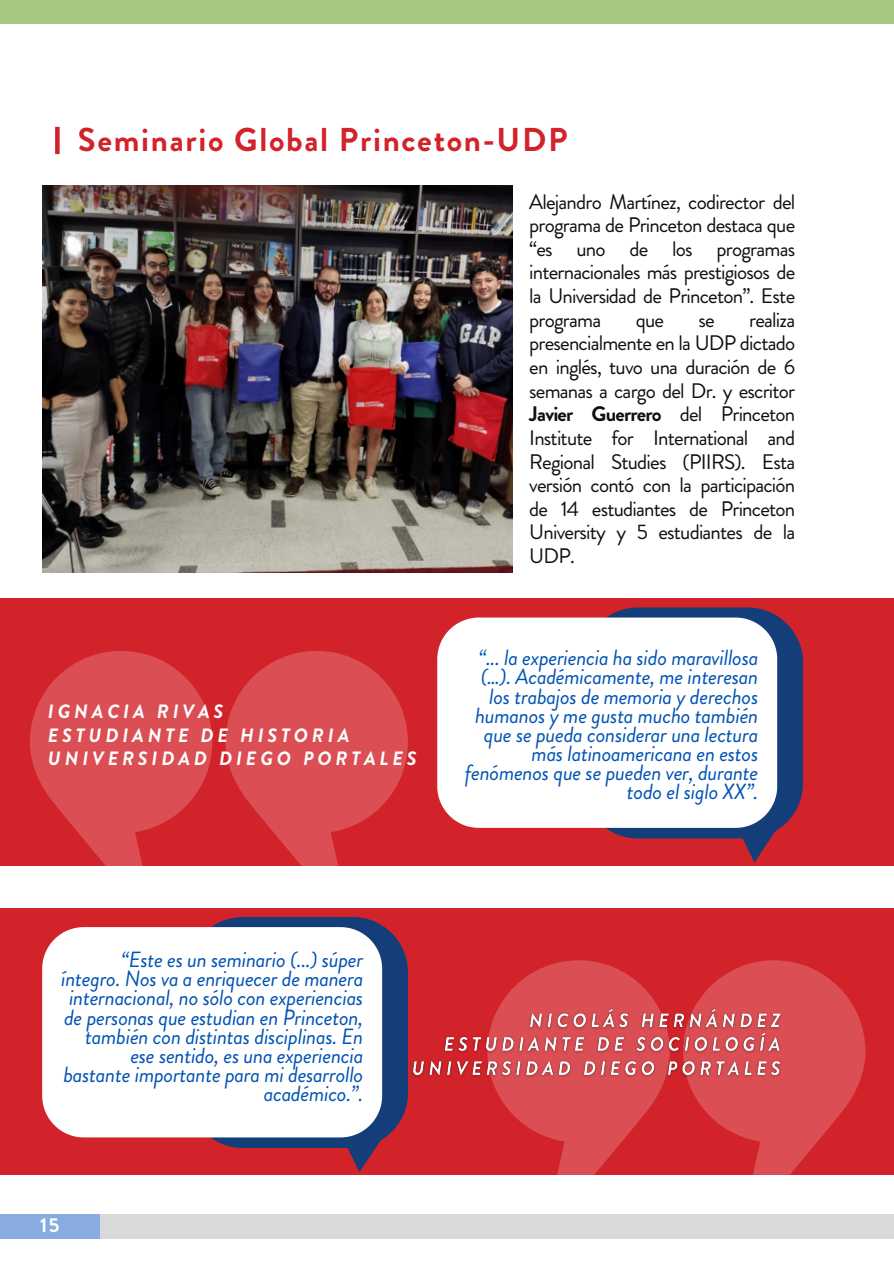
<style>
.page{position:relative;width:894px;height:1264px;background:#fff}
.page>*{position:absolute;margin:0;border:0;box-sizing:border-box;transform-origin:0 0}
.t1{font:700 33px "Brandon Grotesque";letter-spacing:.05em;color:#d2232a}
.t2{font:italic 21.9px/19.2px "Brandon Grotesque";letter-spacing:-.015em;color:#0053b5;text-align:right}
.t3{font:21px/23.7px "Brandon Grotesque";letter-spacing:-.04em;color:#100f0d;text-align:justify}
.t4{font:700 20.1px "Brandon Grotesque";color:#fff}
.t5{font:italic 700 19.2px "Brandon Grotesque";letter-spacing:.2em;color:#fff}
.s1{font-weight:700}
</style>
<div class="page">
<div style="left:0;top:0;width:893px;height:23px;background:#a7c881"></div>
<div style="left:0;top:598px;width:893px;height:267px;background:#d2232a"></div>
<img style="left:42px;top:186px;width:470px;height:387px">
<div style="left:582px;top:607px;width:220px;height:231px;background:#133e79;border-radius:55px"></div>
<svg style="left:717px;top:787px;width:83px;height:75px"></svg>
<div style="left:437px;top:617px;width:340px;height:210px;background:#fff;border-radius:42px"></div>
<svg style="left:225px;top:651px;width:183px;height:215px;fill:#db4f54"></svg>
<svg style="left:342px;top:744px;width:58px;height:73px;background:#d9494f"></svg>
<svg style="left:30px;top:651px;width:182px;height:215px;fill:#db4f54"></svg>
<svg style="left:147px;top:744px;width:58px;height:73px;background:#d9494e"></svg>
<div style="left:55px;top:127px;width:5px;height:27px;background:#d2232a"></div>
<div style="left:0;top:908px;width:893px;height:267px;background:#d2232a"></div>
<div style="left:188px;top:917px;width:220px;height:230px;background:#133e79;border-radius:55px"></div>
<svg style="left:323px;top:1096px;width:83px;height:76px"></svg>
<div style="left:42px;top:927px;width:340px;height:210px;background:#fff;border-radius:42px"></div>
<svg style="left:493px;top:960px;width:171px;height:215px;fill:#db4f54"></svg>
<svg style="left:494px;top:1082px;width:58px;height:45px"></svg>
<svg style="left:688px;top:960px;width:177px;height:215px;fill:#db4f54"></svg>
<svg style="left:690px;top:1082px;width:58px;height:45px"></svg>
<img style="left:412px;top:1003px;width:381px;height:79px">
<div style="left:0;top:1213px;width:893px;height:25px;background:#d9d9d9"></div>
<div style="left:0;top:1213px;width:100px;height:25px;background:#88ace0"></div>
<p class="t1" style="left:78px;top:116px;width:491px">Seminario Global Princeton-UDP</p>
<p class="t5" style="left:48px;top:697px;width:177px">IGNACIA RIVAS</p>
<p class="t5" style="left:48px;top:721px;width:303px">ESTUDIANTE DE HISTORIA</p>
<p class="t5" style="left:48px;top:745px;width:370px">UNIVERSIDAD DIEGO PORTALES</p>
<p class="t3" style="left:529px;top:190px;width:267px">Alejandro Martínez, codirector del programa de Princeton destaca que “es uno de los programas internacionales más prestigiosos de la Universidad de Princeton”. Este programa</p>
<p class="t3" style="left:529px;top:308px;width:267px;text-indent:220px">realiza presencialmente en la UDP dictado en inglés, tuvo una duración de 6 semanas a cargo del Dr. y escritor <span class="s1">Javier Guerrero</span> del Princeton Institute for International and Regional Studies (PIIRS). Esta versión contó con la participación de 14 estudiantes de Princeton University y 5 estudiantes de la UDP.</p>
<p class="t3" style="left:635px;top:308px;width:30px">que</p>
<p class="t3" style="left:698px;top:308px;width:18px">se</p>
<h2 class="t2" style="left:465px;top:648px;width:295px">“... la experiencia ha sido maravillosa (…). Académicamente, me interesan los trabajos de memoria y derechos humanos y me gusta mucho también que se pueda considerar una lectura más latinoamericana en estos fenómenos que se pueden ver, durante todo el siglo XX”.</h2>
<p class="t2" style="left:61px;top:950px;width:303px">“Este es un seminario (...) súper íntegro. Nos va a enriquecer de manera internacional, no sólo con experiencias de personas que estudian en Princeton, también con distintas disciplinas. En ese sentido, es una experiencia bastante importante para mi desarrollo académico.”.</p>
<p class="t4" style="left:40px;top:1211px;width:21px">15</p>
</div>
